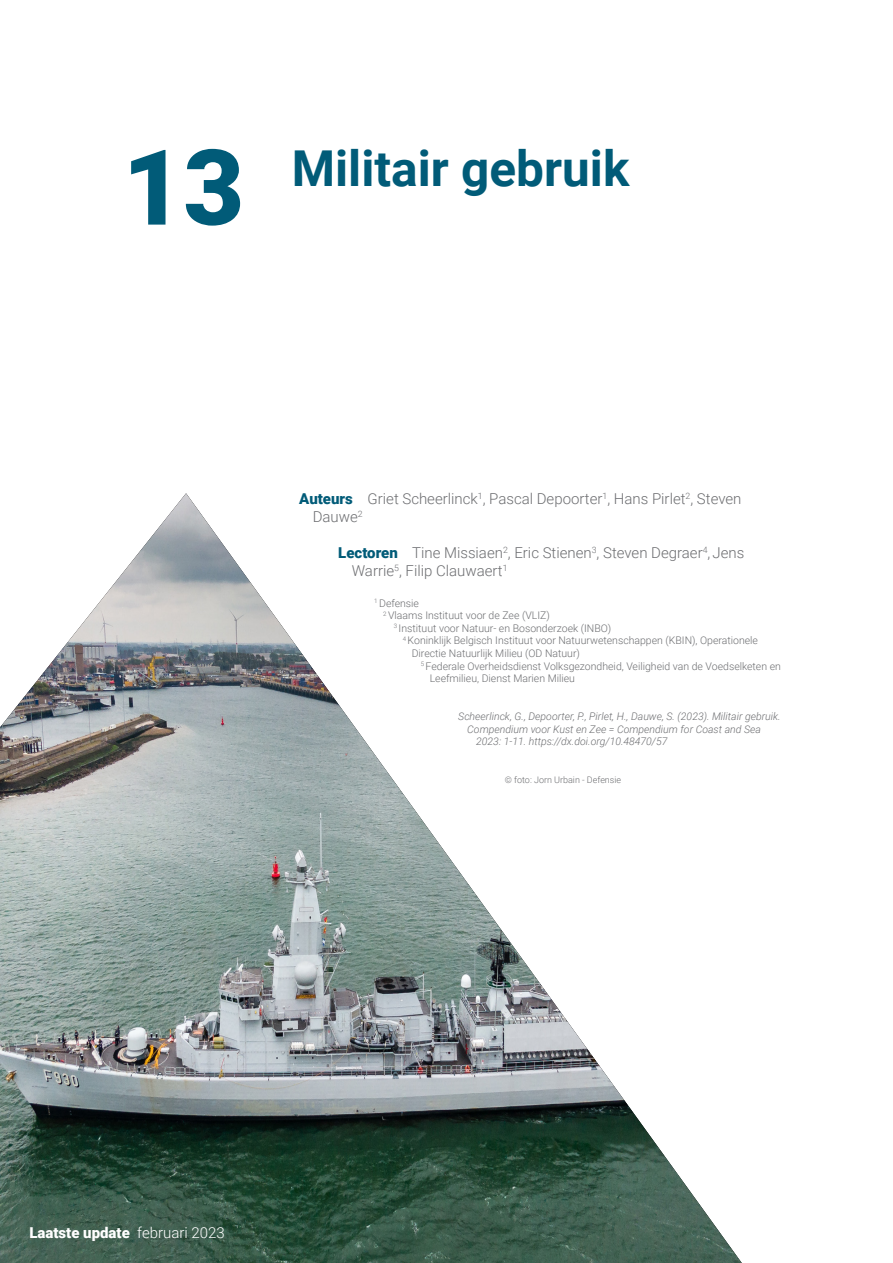
<style>
.page{position:relative;width:893px;height:1263px;background:#fff}
.page>*{position:absolute;margin:0;border:0;box-sizing:border-box;transform-origin:0 0}
.t1{font:900 105px "Roboto";color:#015b78}
.t2{font:700 49.5px "Roboto";color:#015b78}
.t3{font:300 15px/18px "Roboto";color:#6d6e71}
.t4{font:900 15px "Roboto";color:#fff}
.t5{font:300 10.5px "Roboto";color:#6d6e71}
.t6{font:italic 300 10.5px "Roboto";color:#6d6e71}
.t7{font:300 9px "Roboto";color:#6d6e71}
.s1{font-weight:900;color:#015b78}
.s2{font-weight:300}
</style>
<div class="page">
<img style="left:0;top:493px;width:742px;height:770px">
<h1 class="t1" style="left:123px;top:114px;width:123px">13</h1>
<h2 class="t2" style="left:292px;top:134px;width:339px">Militair gebruik</h2>
<h3 class="t3" style="left:313px;top:489px;width:430px;text-indent:-13px"><span class="s1">Auteurs</span> Griet Scheerlinck<sup>1</sup>, Pascal Depoorter<sup>1</sup>, Hans Pirlet<sup>2</sup>, Steven<br>Dauwe<sup>2</sup></h3>
<h3 class="t3" style="left:352px;top:543px;width:394px;text-indent:-14px"><span class="s1">Lectoren</span> Tine Missiaen<sup>2</sup>, Eric Stienen<sup>3</sup>, Steven Degraer<sup>4</sup>, Jens<br>Warrie<sup>5</sup>, Filip Clauwaert<sup>1</sup></h3>
<p class="t5" style="left:374px;top:595px;width:46px"><sup>1</sup> Defensie</p>
<p class="t5" style="left:383px;top:608px;width:168px"><sup>2</sup> Vlaams Instituut voor de Zee (VLIZ)</p>
<p class="t5" style="left:394px;top:621px;width:219px"><sup>3</sup> Instituut voor Natuur- en Bosonderzoek (INBO)</p>
<p class="t5" style="left:403px;top:633px;width:357px"><sup>4</sup> Koninklijk Belgisch Instituut voor Natuurwetenschappen (KBIN), Operationele</p>
<p class="t5" style="left:412px;top:646px;width:170px">Directie Natuurlijk Milieu (OD Natuur)</p>
<p class="t5" style="left:421px;top:658px;width:362px"><sup>5</sup> Federale Overheidsdienst Volksgezondheid, Veiligheid van de Voedselketen en</p>
<p class="t5" style="left:430px;top:671px;width:147px">Leefmilieu, Dienst Marien Milieu</p>
<p class="t6" style="left:458px;top:709px;width:324px">Scheerlinck, G., Depoorter, P., Pirlet, H., Dauwe, S. (2023). Militair gebruik.</p>
<p class="t6" style="left:467px;top:721px;width:295px">Compendium voor Kust en Zee = Compendium for Coast and Sea</p>
<p class="t6" style="left:476px;top:734px;width:193px">2023: 1-11. https://dx.doi.org/10.48470/57</p>
<p class="t7" style="left:505px;top:773px;width:118px">© foto: Jorn Urbain - Defensie</p>
<h3 class="t4" style="left:29px;top:1222px;width:197px">Laatste update <span class="s2">februari 2023</span></h3>
</div>
